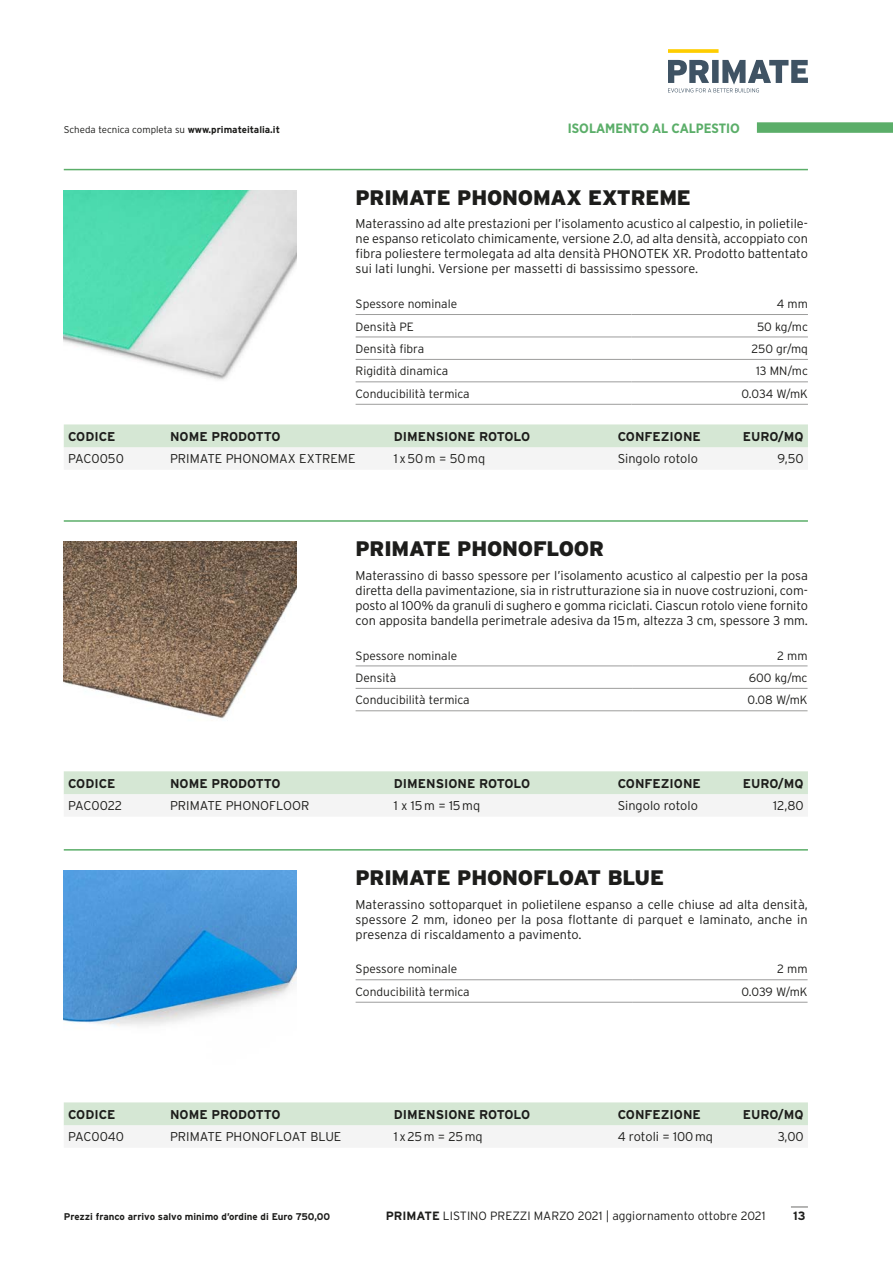
<style>
.page{position:relative;width:893px;height:1263px;background:#fff}
.page>*{position:absolute;margin:0;border:0;box-sizing:border-box;transform-origin:0 0}
.t1{font:900 21px "Interstate";letter-spacing:-.01em;color:#1d1d1b}
.t2{font:700 13.5px "Gotham Narrow";color:#5bae69}
.t3{font:300 12.75px/15px "Interstate";color:#1d1d1b;text-align:justify}
.t4{font:700 12.75px "Interstate";color:#1d1d1b}
.t5{font:300 12.75px "Interstate";letter-spacing:-.02em;color:#1d1d1b}
.t6{font:300 12px "Interstate";color:#1d1d1b}
.t7{font:700 12px "Interstate";color:#1d1d1b}
.t8{font:700 9.75px "Interstate";color:#1d1d1b}
.t9{font:300 9.75px "Interstate";color:#1d1d1b}
.s1{font-weight:700}
</style>
<div class="page">
<hr style="left:356px;top:314px;width:275px;height:1px;background:#9d9d9c">
<hr style="left:631px;top:314px;width:177px;height:1px;background:#9d9d9c">
<hr style="left:356px;top:337px;width:275px;height:1px;background:#9d9d9c">
<hr style="left:631px;top:337px;width:177px;height:1px;background:#9d9d9c">
<hr style="left:356px;top:359px;width:275px;height:1px;background:#9d9d9c">
<hr style="left:631px;top:359px;width:177px;height:1px;background:#9d9d9c">
<hr style="left:356px;top:381px;width:275px;height:1px;background:#9d9d9c">
<hr style="left:631px;top:381px;width:177px;height:1px;background:#9d9d9c">
<hr style="left:356px;top:404px;width:275px;height:1px;background:#9d9d9c">
<hr style="left:631px;top:404px;width:177px;height:1px;background:#9d9d9c">
<hr style="left:64px;top:169px;width:744px;height:1px;background:#5bae69">
<img style="left:64px;top:190px;width:232px;height:190px">
<svg style="left:64px;top:424px;width:744px;height:45px"></svg>
<hr style="left:356px;top:665px;width:276px;height:1px;background:#9d9d9c">
<hr style="left:632px;top:665px;width:175px;height:1px;background:#9d9d9c">
<hr style="left:356px;top:688px;width:276px;height:1px;background:#9d9d9c">
<hr style="left:632px;top:688px;width:175px;height:1px;background:#9d9d9c">
<hr style="left:356px;top:710px;width:276px;height:1px;background:#9d9d9c">
<hr style="left:632px;top:710px;width:175px;height:1px;background:#9d9d9c">
<hr style="left:64px;top:520px;width:744px;height:2px;background:#5bae69">
<img style="left:64px;top:541px;width:232px;height:177px">
<svg style="left:64px;top:771px;width:744px;height:45px"></svg>
<hr style="left:356px;top:979px;width:276px;height:1px;background:#9d9d9c">
<hr style="left:632px;top:979px;width:175px;height:1px;background:#9d9d9c">
<hr style="left:356px;top:1002px;width:276px;height:1px;background:#9d9d9c">
<hr style="left:632px;top:1002px;width:175px;height:1px;background:#9d9d9c">
<hr style="left:64px;top:849px;width:744px;height:1px;background:#5bae69">
<img style="left:64px;top:870px;width:232px;height:157px">
<svg style="left:64px;top:1102px;width:744px;height:45px"></svg>
<svg style="left:668px;top:49px;width:51px;height:4px"></svg>
<svg style="left:668px;top:60px;width:140px;height:32px"></svg>
<div style="left:757px;top:122px;width:136px;height:11px;background:#5bae69"></div>
<svg style="left:791px;top:1206px;width:17px;height:2px"></svg>
<p class="t9" style="left:64px;top:124px;width:218px">Scheda tecnica completa su <span class="s1">www.primateitalia.it</span></p>
<p class="t2" style="left:568px;top:119px;width:174px">ISOLAMENTO AL CALPESTIO</p>
<h1 class="t1" style="left:356px;top:185px;width:337px">PRIMATE PHONOMAX EXTREME</h1>
<p class="t3" style="left:356px;top:216px;width:454px">Materassino ad alte prestazioni per l’isolamento acustico al calpestio, in polietile&shy;ne espanso reticolato chimicamente, versione 2.0, ad alta densità, accoppiato con fibra poliestere termolegata ad alta densità PHONOTEK XR. Prodotto battentato sui lati lunghi. Versione per massetti di bassissimo spessore.</p>
<p class="t6" style="left:356px;top:297px;width:103px">Spessore nominale</p>
<p class="t6" style="left:777px;top:297px;width:32px">4 mm</p>
<p class="t6" style="left:356px;top:320px;width:60px">Densità PE</p>
<p class="t6" style="left:757px;top:320px;width:52px">50 kg/mc</p>
<p class="t6" style="left:356px;top:342px;width:70px">Densità fibra</p>
<p class="t6" style="left:752px;top:342px;width:58px">250 gr/mq</p>
<p class="t6" style="left:356px;top:364px;width:94px">Rigidità dinamica</p>
<p class="t6" style="left:756px;top:364px;width:53px">13 MN/mc</p>
<p class="t6" style="left:356px;top:387px;width:116px">Conducibilità termica</p>
<p class="t6" style="left:741px;top:387px;width:68px">0.034 W/mK</p>
<p class="t4" style="left:68px;top:429px;width:49px">CODICE</p>
<p class="t4" style="left:170px;top:429px;width:112px">NOME PRODOTTO</p>
<p class="t4" style="left:394px;top:429px;width:138px">DIMENSIONE ROTOLO</p>
<p class="t4" style="left:618px;top:429px;width:85px">CONFEZIONE</p>
<p class="t4" style="left:743px;top:429px;width:62px">EURO/MQ</p>
<p class="t3" style="left:68px;top:451px;width:57px">PAC0050</p>
<p class="t3" style="left:170px;top:451px;width:187px">PRIMATE PHONOMAX EXTREME</p>
<p class="t3" style="left:394px;top:451px;width:93px">1 x 50 m = 50 mq</p>
<p class="t3" style="left:618px;top:451px;width:82px">Singolo rotolo</p>
<p class="t3" style="left:777px;top:451px;width:28px">9,50</p>
<h1 class="t1" style="left:356px;top:537px;width:250px">PRIMATE PHONOFLOOR</h1>
<p class="t3" style="left:356px;top:568px;width:454px">Materassino di basso spessore per l’isolamento acustico al calpestio per la posa diretta della pavimentazione, sia in ristrutturazione sia in nuove costruzioni, com&shy;posto al 100% da granuli di sughero e gomma riciclati. Ciascun rotolo viene fornito con apposita bandella perimetrale adesiva da 15 m, altezza 3 cm, spessore 3 mm.</p>
<p class="t6" style="left:356px;top:648px;width:103px">Spessore nominale</p>
<p class="t6" style="left:777px;top:648px;width:32px">2 mm</p>
<p class="t6" style="left:356px;top:671px;width:42px">Densità</p>
<p class="t6" style="left:749px;top:671px;width:60px">600 kg/mc</p>
<p class="t6" style="left:356px;top:693px;width:116px">Conducibilità termica</p>
<p class="t6" style="left:748px;top:693px;width:61px">0.08 W/mK</p>
<p class="t4" style="left:68px;top:776px;width:49px">CODICE</p>
<p class="t4" style="left:170px;top:776px;width:112px">NOME PRODOTTO</p>
<p class="t4" style="left:394px;top:776px;width:138px">DIMENSIONE ROTOLO</p>
<p class="t4" style="left:618px;top:776px;width:85px">CONFEZIONE</p>
<p class="t4" style="left:743px;top:776px;width:62px">EURO/MQ</p>
<p class="t5" style="left:68px;top:799px;width:55px">PAC0022</p>
<p class="t3" style="left:170px;top:798px;width:141px">PRIMATE PHONOFLOOR</p>
<p class="t3" style="left:394px;top:798px;width:88px">1 x 15 m = 15 mq</p>
<p class="t3" style="left:618px;top:798px;width:82px">Singolo rotolo</p>
<p class="t3" style="left:773px;top:798px;width:32px">12,80</p>
<h1 class="t1" style="left:356px;top:866px;width:310px">PRIMATE PHONOFLOAT BLUE</h1>
<p class="t3" style="left:356px;top:896px;width:454px">Materassino sottoparquet in polietilene espanso a celle chiuse ad alta densità, spessore 2 mm, idoneo per la posa flottante di parquet e laminato, anche in presenza di riscaldamento a pavimento.</p>
<p class="t6" style="left:356px;top:962px;width:103px">Spessore nominale</p>
<p class="t6" style="left:777px;top:962px;width:32px">2 mm</p>
<p class="t6" style="left:356px;top:985px;width:116px">Conducibilità termica</p>
<p class="t6" style="left:741px;top:985px;width:68px">0.039 W/mK</p>
<p class="t4" style="left:68px;top:1107px;width:49px">CODICE</p>
<p class="t4" style="left:170px;top:1107px;width:112px">NOME PRODOTTO</p>
<p class="t4" style="left:394px;top:1107px;width:138px">DIMENSIONE ROTOLO</p>
<p class="t4" style="left:618px;top:1107px;width:85px">CONFEZIONE</p>
<p class="t4" style="left:743px;top:1107px;width:62px">EURO/MQ</p>
<p class="t3" style="left:68px;top:1129px;width:58px">PAC0040</p>
<p class="t3" style="left:170px;top:1129px;width:173px">PRIMATE PHONOFLOAT BLUE</p>
<p class="t3" style="left:394px;top:1129px;width:90px">1 x 25 m = 25 mq</p>
<p class="t3" style="left:618px;top:1129px;width:97px">4 rotoli = 100 mq</p>
<p class="t3" style="left:778px;top:1129px;width:28px">3,00</p>
<p class="t8" style="left:64px;top:1211px;width:268px">Prezzi franco arrivo salvo minimo d’ordine di Euro 750,00</p>
<p class="t6" style="left:386px;top:1209px;width:381px"><span class="s1">PRIMATE</span> LISTINO PREZZI MARZO 2021 | aggiornamento ottobre 2021</p>
<p class="t7" style="left:793px;top:1209px;width:14px">13</p>
</div>
